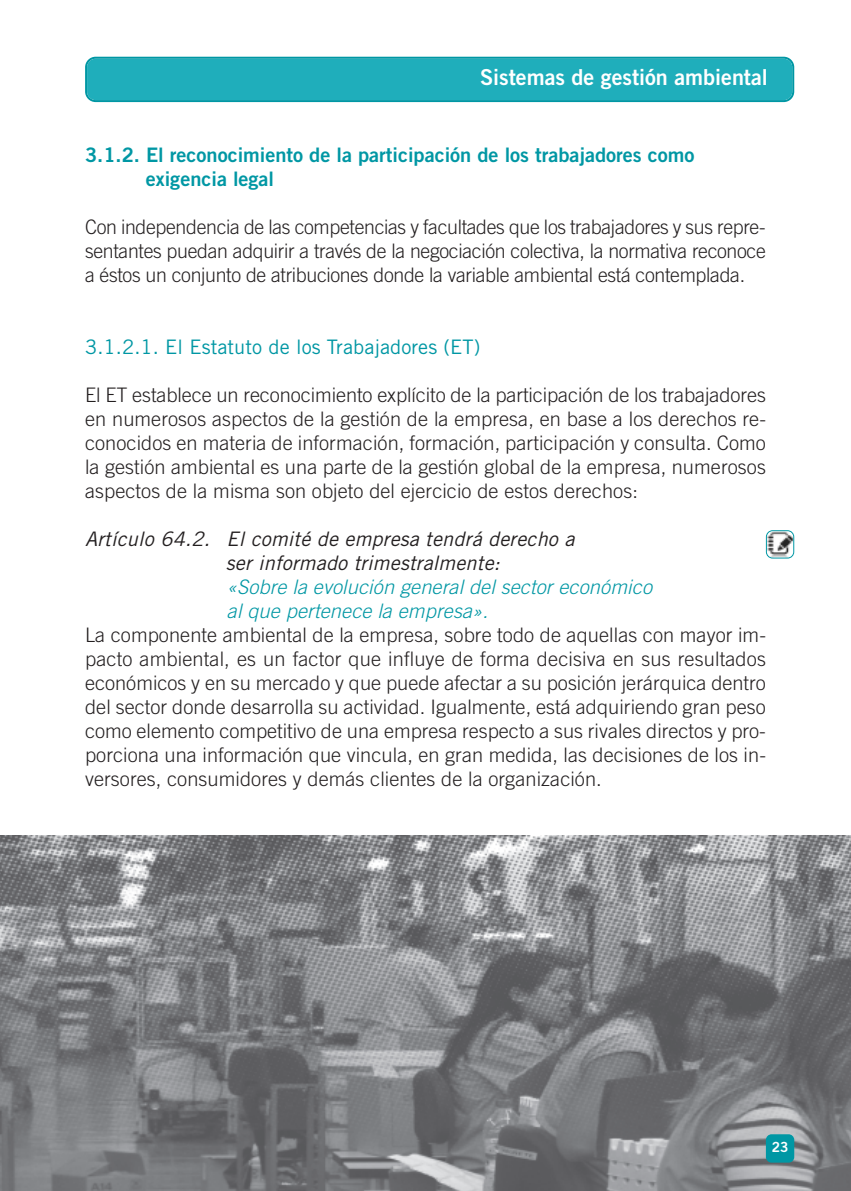
<style>
.page{position:relative;width:851px;height:1191px;background:#fff}
.page>*{position:absolute;margin:0;border:0;box-sizing:border-box;transform-origin:0 0}
.t1{font:22px "Trade Gothic Bold Two";color:#fff}
.t2{font:300 20px/24px "Trade Gothic";letter-spacing:.005em;color:#231f20;text-align:justify}
.t3{font:20px/24px "Trade Gothic Bold Two";color:#0097a4}
.t4{font:italic 20px/24px "Trade Gothic";letter-spacing:.01em;color:#231f20}
.t5{font:italic 300 20px/24px "Trade Gothic";letter-spacing:.01em;color:#0097a4}
.t6{font:20px "Trade Gothic";letter-spacing:.005em;color:#0097a4}
.t7{font:14px "Trade Gothic Bold Two";color:#fff}
</style>
<div class="page">
<img style="left:0;top:835px;width:850px;height:356px">
<div style="left:765px;top:1134px;width:29px;height:28px;background:#0097a4;border-radius:6px"></div>
<svg style="left:85px;top:57px;width:709px;height:45px;background:#1eacb9"></svg>
<img style="left:766px;top:531px;width:27px;height:26px;border-radius:6px">
<div style="left:765px;top:530px;width:29px;height:28px;border:2px solid #0097a4;border-radius:7px"></div>
<p class="t1" style="left:480px;top:69px;width:289px">Sistemas de gestión ambiental</p>
<p class="t3" style="left:146px;top:145px;width:550px;text-indent:-61px">3.1.2. El reconocimiento de la participación de los trabajadores como exigencia legal</p>
<p class="t2" style="left:85px;top:216px;width:682px">Con independencia de las competencias y facultades que los trabajadores y sus repre&shy;sentantes puedan adquirir a través de la negociación colectiva, la normativa reconoce a éstos un conjunto de atribuciones donde la variable ambiental está contemplada.</p>
<p class="t6" style="left:85px;top:339px;width:397px">3.1.2.1. El Estatuto de los Trabajadores (ET)</p>
<p class="t2" style="left:85px;top:384px;width:682px">El ET establece un reconocimiento explícito de la participación de los trabajadores en numerosos aspectos de la gestión de la empresa, en base a los derechos re&shy;conocidos en materia de información, formación, participación y consulta. Como la gestión ambiental es una parte de la gestión global de la empresa, numerosos aspectos de la misma son objeto del ejercicio de estos derechos:</p>
<p class="t4" style="left:226px;top:529px;width:350px;text-indent:-141px">Artículo 64.2. El comité de empresa tendrá derecho a ser informado trimestralmente:</p>
<p class="t5" style="left:227px;top:576px;width:426px">«Sobre la evolución general del sector económico al que pertenece la empresa».</p>
<p class="t2" style="left:85px;top:624px;width:682px">La componente ambiental de la empresa, sobre todo de aquellas con mayor im&shy;pacto ambiental, es un factor que influye de forma decisiva en sus resultados económicos y en su mercado y que puede afectar a su posición jerárquica dentro del sector donde desarrolla su actividad. Igualmente, está adquiriendo gran peso como elemento competitivo de una empresa respecto a sus rivales directos y pro&shy;porciona una información que vincula, en gran medida, las decisiones de los in&shy;versores, consumidores y demás clientes de la organización.</p>
<p class="t7" style="left:771px;top:1142px;width:18px">23</p>
</div>
